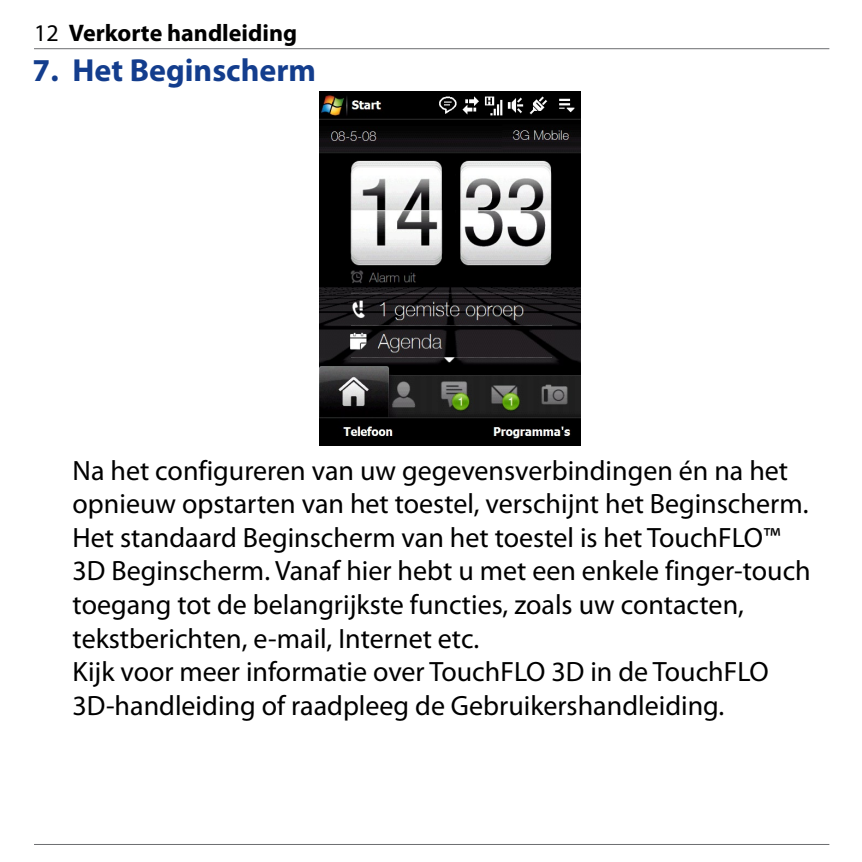
<style>
.page{position:relative;width:862px;height:862px;background:#fff}
.page>*{position:absolute;margin:0;border:0;box-sizing:border-box;transform-origin:0 0}
.idHeading2{font:700 32px "Myriad Pro";color:#133d8d}
.idBodytext{font:28px/33.6px "Myriad Pro";color:#000}
.t1{font:700 24px "Myriad Pro";color:#000}
.s1{font-weight:400}
</style>
<div class="page">
<hr style="left:34px;top:48px;width:795px;height:1px;background:#6d6e71">
<hr style="left:34px;top:844px;width:795px;height:1px;background:#6d6e71">
<img style="left:319px;top:92px;width:261px;height:354px">
<p class="t1" style="left:34px;top:17px;width:265px"><span class="s1">12</span> Verkorte handleiding</p>
<p class="idHeading2" style="left:33px;top:49px;width:285px">7. Het Beginscherm</p>
<p class="idBodytext" style="left:73px;top:453px;width:739px">Na het configureren van uw gegevensverbindingen én na het opnieuw opstarten van het toestel, verschijnt het Beginscherm.<br>Het standaard Beginscherm van het toestel is het TouchFLO™ 3D Beginscherm. Vanaf hier hebt u met een enkele finger-touch toegang tot de belangrijkste functies, zoals uw contacten, tekstberichten, e-mail, Internet etc.</p>
<p class="idBodytext" style="left:73px;top:654px;width:698px">Kijk voor meer informatie over TouchFLO 3D in de TouchFLO<br>3D-handleiding of raadpleeg de Gebruikershandleiding.</p>
</div>
